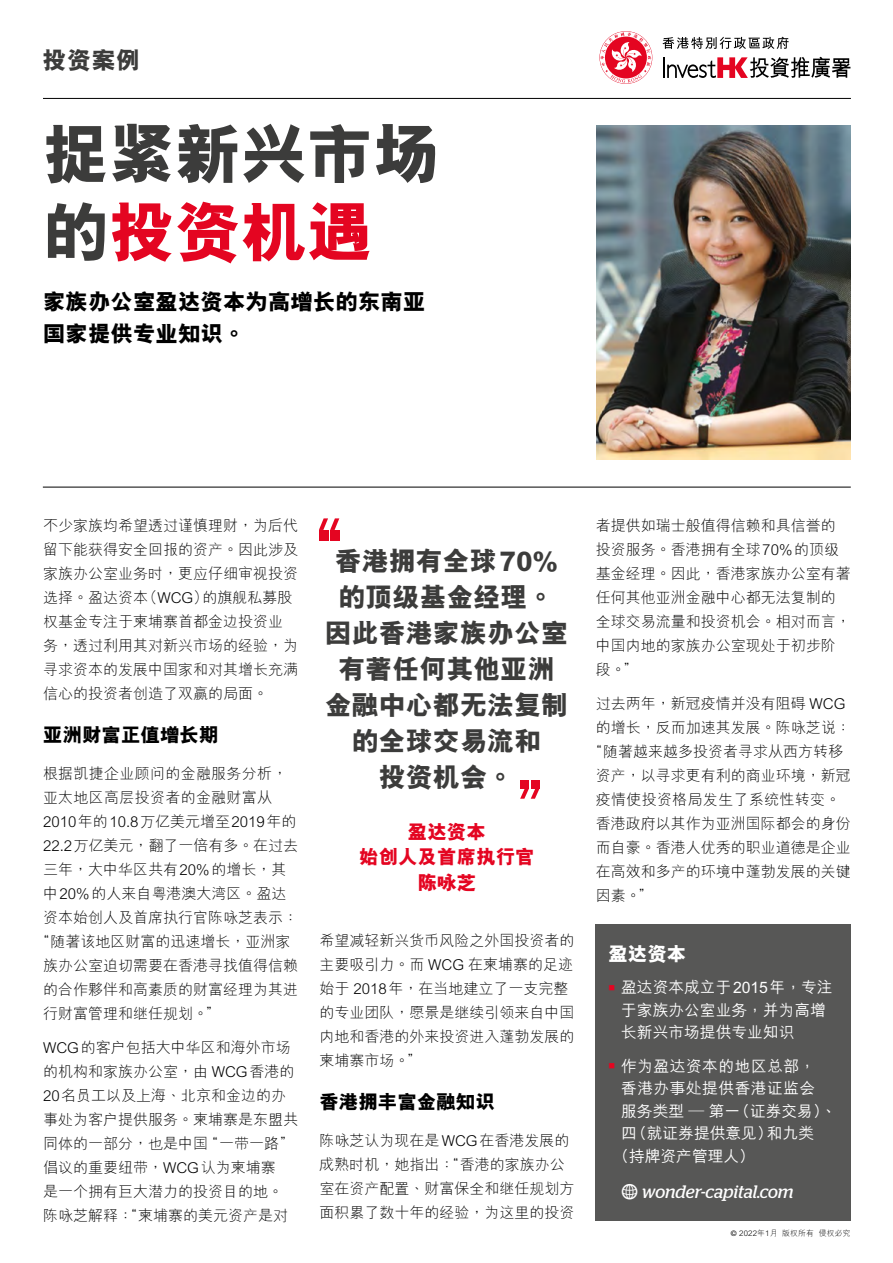
<style>
.page{position:relative;width:893px;height:1263px;background:#fff}
.page>*{position:absolute;margin:0;border:0;box-sizing:border-box;transform-origin:0 0}
.t1{font:800 66px/78px "M Hei HKS";color:#3c3c3b}
.t2{font:800 27px/36px "M Hei HKS";color:#3c3c3b;text-align:center}
.t3{font:800 24px "M Hei HKS";color:#3c3c3b}
.t4{font:800 22.5px/31.5px "M Hei HKS";color:#000}
.t5{font:800 19.5px "M Hei HKS";color:#000}
.t6{font:800 19.5px/25.5px "M Hei HKS";color:#e40521;text-align:center}
.t7{font:800 19.5px "M Hei HKS";color:#fff}
.t8{font:italic 18px "Stag";color:#fff}
.t9{font:500 15.75px/22.5px "M Hei HKS";color:#fff}
.t10{font:500 15.75px "M Hei HKS";letter-spacing:.03em;color:#fff}
.t11{font:300 15px/24px "M Hei HKS";color:#000}
.t12{font:300 15px "M Hei HKS";letter-spacing:.02em;color:#000}
.t13{font:300 7.8px "M Hei HKS";letter-spacing:.02em;color:#000}
.s1{color:#e40521}
.s2{font-family:"Modern Pictograms";font-style:normal;font-size:24px}
.s3{font-family:"Frutiger LT Std";font-style:italic}
</style>
<div class="page">
<svg style="left:662px;top:37px;width:127px;height:12px"></svg>
<svg style="left:600px;top:32px;width:51px;height:51px"></svg>
<hr style="left:663px;top:57px;width:2px;height:21px;background:#000">
<svg style="left:667px;top:57px;width:183px;height:21px"></svg>
<hr style="left:43px;top:98px;width:808px;height:1px;background:#000">
<hr style="left:43px;top:487px;width:808px;height:1px;background:#000">
<div style="left:596px;top:924px;width:255px;height:296px;background:#575756"></div>
<div style="left:531px;top:780px;width:8px;height:9px;background:#e40521"></div>
<div style="left:520px;top:780px;width:9px;height:9px;background:#e40521"></div>
<svg style="left:520px;top:789px;width:19px;height:10px"></svg>
<div style="left:319px;top:530px;width:9px;height:10px;background:#e40521"></div>
<div style="left:330px;top:530px;width:9px;height:10px;background:#e40521"></div>
<svg style="left:319px;top:518px;width:20px;height:12px"></svg>
<img style="left:596px;top:125px;width:254px;height:335px">
<h3 class="t3" style="left:43px;top:44px;width:99px">投資案例</h3>
<h1 class="t1" style="left:43px;top:116px;width:397px">捉緊新興市場的<span class="s1">投資機遇</span></h1>
<h3 class="t4" style="left:43px;top:286px;width:384px">家族辦公室盈達資本為高增長的東南亞國家提供專業知識。</h3>
<p class="t11" style="left:43px;top:513px;width:256px">不少家族均希望透過謹慎理財，為後代留下能獲得安全回報的資產。因此涉及家族辦公室業務時，更應仔細審視投資選擇。盈達資本（WCG）的旗艦私募股權基金專注於柬埔寨首都金邊投資業務，透過利用其對新興市場的經驗，為尋求資本的發展中國家和對其增長充滿信心的投資者創造了雙贏的局面。</p>
<h3 class="t5" style="left:43px;top:721px;width:177px">亞洲財富正值增長期</h3>
<p class="t12" style="left:43px;top:762px;width:246px">根據凱捷企業顧問的金融服務分析，</p>
<p class="t12" style="left:43px;top:786px;width:231px">亞太地區高層投資者的金融財富從</p>
<p class="t11" style="left:43px;top:808px;width:255px">2010年的10.8萬億美元增至2019年的</p>
<p class="t11" style="left:43px;top:832px;width:257px">22.2萬億美元，翻了一倍有多。在過去</p>
<p class="t11" style="left:43px;top:856px;width:245px">三年，大中華區共有20%的增長，其</p>
<p class="t11" style="left:43px;top:880px;width:245px">中20%的人來自粵港澳大灣區。盈達</p>
<p class="t11" style="left:43px;top:904px;width:256px">資本始創人及首席執行官陳詠芝表示：</p>
<p class="t11" style="left:35px;top:928px;width:256px">“隨著該地區財富的迅速增長，亞洲家</p>
<p class="t11" style="left:43px;top:952px;width:256px">族辦公室迫切需要在香港尋找值得信賴</p>
<p class="t11" style="left:43px;top:976px;width:256px">的合作夥伴和高素質的財富經理為其進</p>
<p class="t11" style="left:43px;top:1000px;width:178px">行財富管理和繼任規劃。”</p>
<p class="t11" style="left:43px;top:1035px;width:256px">WCG的客戶包括大中華區和海外市場的機構和家族辦公室，由 WCG香港的<br>20名員工以及上海、北京和金邊的辦事處為客戶提供服務。柬埔寨是東盟共同體的一部分，也是中國“一帶一路”倡議的重要紐帶，WCG認為柬埔寨<br>是一個擁有巨大潛力的投資目的地。陳詠芝解釋：“柬埔寨的美元資產是對</p>
<h2 class="t2" style="left:325px;top:544px;width:244px">香港擁有全球70%的頂級基金經理。因此香港家族辦公室有著任何其他亞洲金融中心都無法複製的全球交易流和<br>投資機會。</h2>
<h3 class="t6" style="left:359px;top:819px;width:177px">盈達資本<br>始創人及首席執行官陳詠芝</h3>
<p class="t11" style="left:319px;top:927px;width:256px">希望減輕新興貨幣風險之外國投資者的主要吸引力。而 WCG 在柬埔寨的足跡始於 2018年，在當地建立了一支完整的專業團隊，願景是繼續引領來自中國內地和香港的外來投資進入蓬勃發展的柬埔寨市場。”</p>
<h3 class="t5" style="left:319px;top:1088px;width:177px">香港擁豐富金融知識</h3>
<p class="t11" style="left:319px;top:1127px;width:256px">陳詠芝認為現在是 WCG在香港發展的成熟時機，她指出：“香港的家族辦公室在資產配置、財富保全和繼任規劃方面積累了數十年的經驗，為這裡的投資</p>
<p class="t11" style="left:596px;top:513px;width:256px">者提供如瑞士般值得信賴和具信譽的投資服務。香港擁有全球70%的頂級基金經理。因此，香港家族辦公室有著任何其他亞洲金融中心都無法複製的全球交易流量和投資機會。相對而言，中國內地的家族辦公室現處於初步階段。”</p>
<p class="t11" style="left:596px;top:691px;width:251px">過去兩年，新冠疫情並沒有阻礙 WCG</p>
<p class="t11" style="left:596px;top:715px;width:256px">的增長，反而加速其發展。陳詠芝說：</p>
<p class="t11" style="left:588px;top:739px;width:256px">“隨著越來越多投資者尋求從西方轉移</p>
<p class="t11" style="left:596px;top:763px;width:256px">資產，以尋求更有利的商業環境，新冠</p>
<p class="t12" style="left:596px;top:789px;width:246px">疫情使投資格局發生了系統性轉變。</p>
<p class="t11" style="left:596px;top:811px;width:256px">香港政府以其作為亞洲國際都會的身份</p>
<p class="t11" style="left:596px;top:835px;width:256px">而自豪。香港人優秀的職業道德是企業</p>
<p class="t11" style="left:596px;top:859px;width:256px">在高效和多產的環境中蓬勃發展的關鍵</p>
<p class="t11" style="left:596px;top:883px;width:58px">因素。”</p>
<h3 class="t7" style="left:608px;top:940px;width:79px">盈達資本</h3>
<p class="t9" style="left:621px;top:975px;width:213px;text-indent:-13px"><sup>■</sup> 盈達資本成立於2015年，專注於家族辦公室業務，並為高增長新興市場提供專業知識</p>
<p class="t10" style="left:608px;top:1054px;width:208px"><sup>■</sup> 作為盈達資本的地區總部，</p>
<p class="t10" style="left:621px;top:1077px;width:196px">香港辦事處提供香港證監會</p>
<p class="t9" style="left:621px;top:1098px;width:217px">服務類型 — 第一（證券交易）、</p>
<p class="t9" style="left:621px;top:1121px;width:194px">四（就證券提供意見）和九類</p>
<p class="t9" style="left:613px;top:1143px;width:143px">（持牌資產管理人）</p>
<p class="t8" style="left:620px;top:1181px;width:175px"><span class="s2">w</span> wonder-capital.com</p>
<p class="t13" style="left:731px;top:1227px;width:121px"><span class="s3">©</span> 2022年1月 版權所有 侵權必究</p>
</div>
